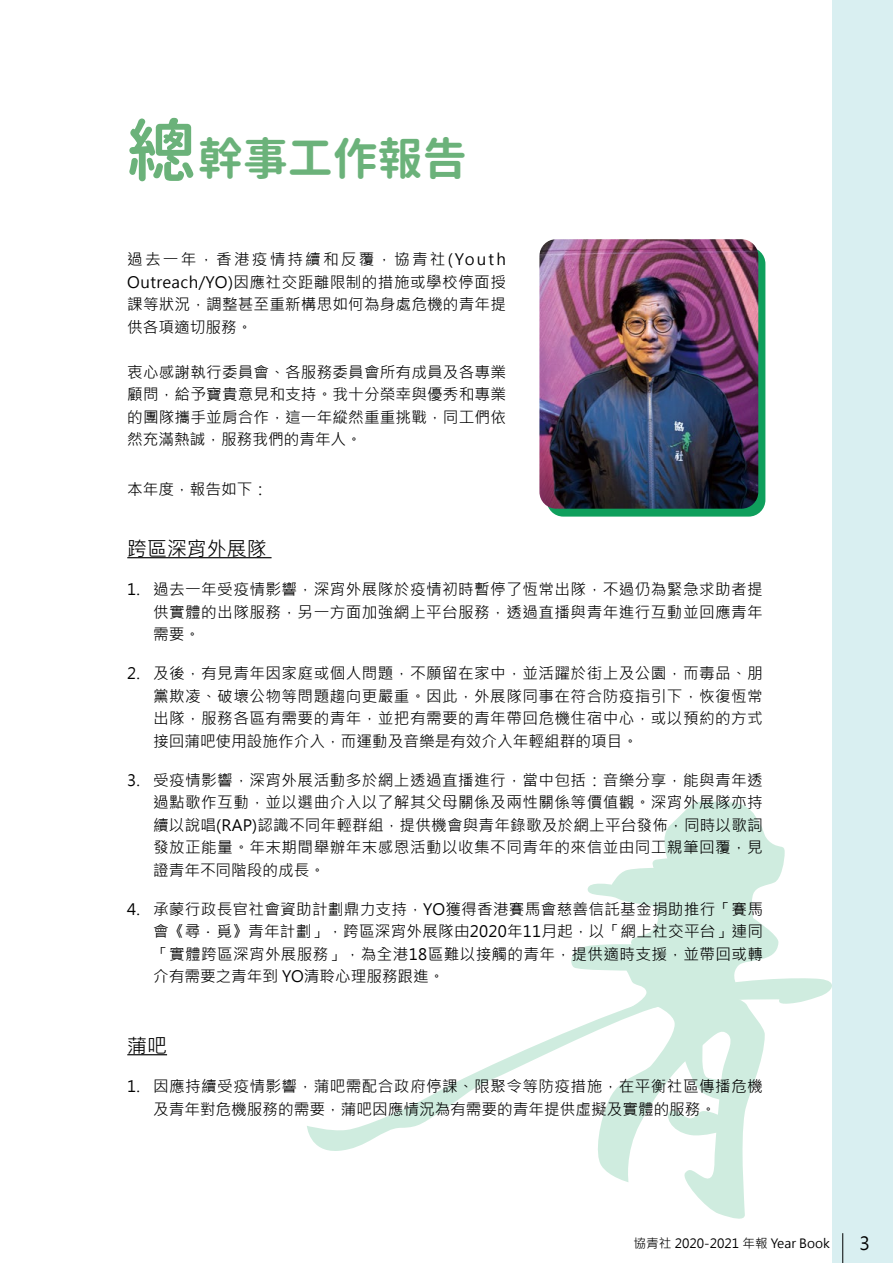
<style>
.page{position:relative;width:893px;height:1263px;background:#fff}
.page>*{position:absolute;margin:0;border:0;box-sizing:border-box;transform-origin:0 0}
.t1{font:700 44.85px "Gen Jyuu Gothic";color:#6bb27a}
.t2{font:19.95px "Microsoft Jheng Hei";color:#000}
.t3{font:18.15px "Microsoft Jheng Hei";color:#000}
.t4{font:15.6px/22.5px "Microsoft Jheng Hei";letter-spacing:.01em;color:#000;text-align:justify}
.t5{font:12.75px "Microsoft Jheng Hei";color:#000}
.s1{font-size:68.4px}
</style>
<div class="page">
<svg style="left:307px;top:978px;width:525px;height:173px"></svg>
<svg style="left:569px;top:801px;width:216px;height:211px;fill:#cfecdf"></svg>
<svg style="left:594px;top:986px;width:171px;height:233px"></svg>
<div style="left:832px;top:0;width:61px;height:1263px;background:#d9eff1"></div>
<div style="left:547px;top:247px;width:218px;height:270px;background:#0f9f5c;border-radius:17px"></div>
<img style="left:539px;top:239px;width:219px;height:270px">
<hr style="left:127px;top:557px;width:145px;height:1px;background:#000">
<hr style="left:127px;top:1054px;width:40px;height:1px;background:#000">
<hr style="left:842px;top:1233px;width:1px;height:30px;background:#000">
<h1 class="t1" style="left:127px;top:126px;width:342px"><span class="s1">總</span>幹事工作報告</h1>
<p class="t4" style="left:127px;top:248px;width:380px">過去一年，香港疫情持續和反覆，協青社(Youth Outreach/YO)因應社交距離限制的措施或學校停面授課等狀況，調整甚至重新構思如何為身處危機的青年提供各項適切服務。</p>
<p class="t4" style="left:127px;top:361px;width:380px">衷心感謝執行委員會、各服務委員會所有成員及各專業顧問，給予寶貴意見和支持。我十分榮幸與優秀和專業的團隊攜手並肩合作，這一年縱然重重挑戰，同工們依然充滿熱誠，服務我們的青年人。</p>
<p class="t4" style="left:127px;top:478px;width:142px">本年度，報告如下：</p>
<p class="t2" style="left:127px;top:536px;width:141px">跨區深宵外展隊</p>
<p class="t4" style="left:127px;top:578px;width:14px">1.</p>
<p class="t4" style="left:153px;top:578px;width:611px">過去一年受疫情影響，深宵外展隊於疫情初時暫停了恆常出隊，不過仍為緊急求助者提供實體的出隊服務，另一方面加強網上平台服務，透過直播與青年進行互動並回應青年需要。</p>
<p class="t4" style="left:153px;top:662px;width:611px">及後，有見青年因家庭或個人問題，不願留在家中，並活躍於街上及公園，而毒品、朋黨欺凌、破壞公物等問題趨向更嚴重。因此，外展隊同事在符合防疫指引下，恢復恆常出隊，服務各區有需要的青年，並把有需要的青年帶回危機住宿中心，或以預約的方式接回蒲吧使用設施作介入，而運動及音樂是有效介入年輕組群的項目。</p>
<p class="t4" style="left:153px;top:769px;width:611px">受疫情影響，深宵外展活動多於網上透過直播進行，當中包括：音樂分享，能與青年透過點歌作互動，並以選曲介入以了解其父母關係及兩性關係等價值觀。深宵外展隊亦持續以說唱(RAP)認識不同年輕群組，提供機會與青年錄歌及於網上平台發佈，同時以歌詞發放正能量。年末期間舉辦年末感恩活動以收集不同青年的來信並由同工親筆回覆，見證青年不同階段的成長。</p>
<p class="t4" style="left:153px;top:898px;width:611px">承蒙行政長官社會資助計劃鼎力支持，YO獲得香港賽馬會慈善信託基金捐助推行「賽馬會《尋．覓》青年計劃」，跨區深宵外展隊由2020年11月起，以「網上社交平台」連同「實體跨區深宵外展服務」，為全港18區難以接觸的青年，提供適時支援，並帶回或轉介有需要之青年到 YO清聆心理服務跟進。</p>
<p class="t4" style="left:127px;top:662px;width:14px">2.</p>
<p class="t4" style="left:127px;top:769px;width:14px">3.</p>
<p class="t4" style="left:127px;top:898px;width:14px">4.</p>
<p class="t2" style="left:127px;top:1033px;width:41px">蒲吧</p>
<p class="t4" style="left:153px;top:1075px;width:611px;text-indent:-26px">1. 因應持續受疫情影響，蒲吧需配合政府停課、限聚令等防疫措施，在平衡社區傳播危機及青年對危機服務的需要，蒲吧因應情況為有需要的青年提供虛擬及實體的服務。</p>
<p class="t5" style="left:634px;top:1235px;width:198px">協青社 2020-2021 年報 Year Book</p>
<p class="t3" style="left:859px;top:1232px;width:12px">3</p>
</div>
